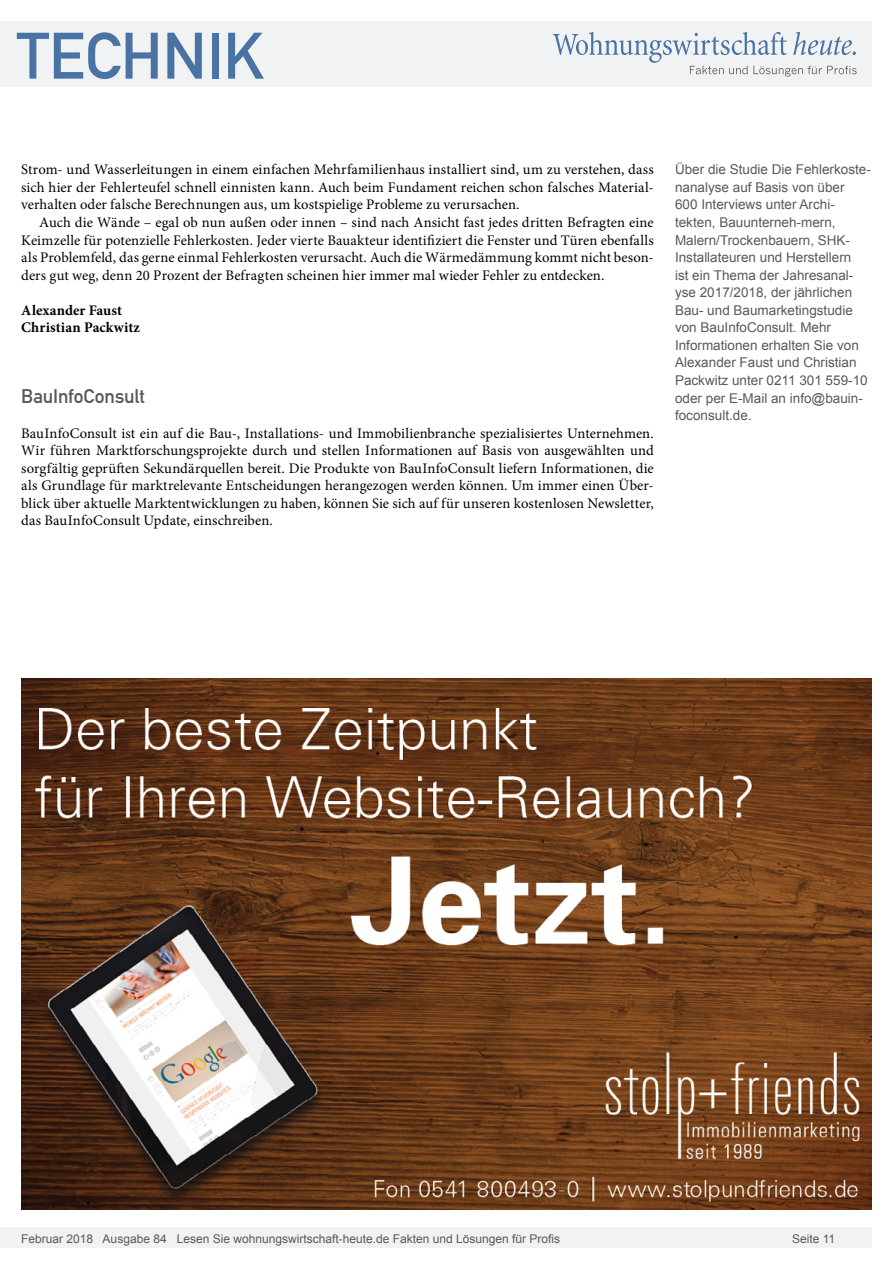
<style>
.page{position:relative;width:893px;height:1263px;background:#fff}
.page>*{position:absolute;margin:0;border:0;box-sizing:border-box;transform-origin:0 0}
.t1{font:64.5px "DIN Mittelschrift";color:#4973a3}
.Überschrift_Grau{font:19.5px "DIN Mittelschrift";letter-spacing:-.005em;color:#595959}
.Fliesstext{font:14.7px/17.5px "Minion Pro";letter-spacing:.005em;color:#000;text-align:justify}
.Fließtext_erste_Zeil{font:14.7px/17.5px "Minion Pro";letter-spacing:.01em;color:#000;text-align:justify}
.AUTOR{font:700 14.7px "Minion Pro";letter-spacing:.01em;color:#000}
.Bildunterschrift{font:13.5px/17.5px "Arial";color:#595959}
.t2{font:12px "Arial";color:#595959}
</style>
<div class="page">
<div style="left:0;top:1227px;width:872px;height:20px;background:#f1f2f3"></div>
<div style="left:0;top:21px;width:872px;height:66px;background:#f1f2f3"></div>
<svg style="left:553px;top:32px;width:304px;height:45px"></svg>
<img style="left:21px;top:678px;width:851px;height:532px">
<h1 class="t1" style="left:17px;top:18px;width:249px">TECHNIK</h1>
<p class="Fliesstext" style="left:21px;top:161px;width:634px">Strom- und Wasserleitungen in einem einfachen Mehrfamilienhaus installiert sind, um zu verstehen, dass sich hier der Fehlerteufel schnell einnisten kann. Auch beim Fundament reichen schon falsches Material&shy;verhalten oder falsche Berechnungen aus, um kostspielige Probleme zu verursachen.</p>
<p class="Fliesstext" style="left:21px;top:214px;width:634px;text-indent:18px">Auch die Wände – egal ob nun außen oder innen – sind nach Ansicht fast jedes dritten Befragten eine Keimzelle für potenzielle Fehlerkosten. Jeder vierte Bauakteur identifiziert die Fenster und Türen ebenfalls als Problemfeld, das gerne einmal Fehlerkosten verursacht. Auch die Wärmedämmung kommt nicht beson&shy;ders gut weg, denn 20 Prozent der Befragten scheinen hier immer mal wieder Fehler zu entdecken.</p>
<p class="AUTOR" style="left:21px;top:300px;width:102px">Alexander Faust</p>
<p class="AUTOR" style="left:21px;top:317px;width:120px">Christian Packwitz</p>
<p class="Überschrift_Grau" style="left:21px;top:384px;width:125px">BauInfoConsult</p>
<p class="Fließtext_erste_Zeil" style="left:21px;top:424px;width:634px">BauInfoConsult ist ein auf die Bau-, Installations- und Immobilienbranche spezialisiertes Unternehmen.<br>Wir führen Marktforschungsprojekte durch und stellen Informationen auf Basis von ausgewählten und sorgfältig geprüften Sekundärquellen bereit. Die Produkte von BauInfoConsult liefern Informationen, die als Grundlage für marktrelevante Entscheidungen herangezogen werden können. Um immer einen Über&shy;blick über aktuelle Marktentwicklungen zu haben, können Sie sich auf für unseren kostenlosen Newsletter, das BauInfoConsult Update, einschreiben.</p>
<p class="Bildunterschrift" style="left:675px;top:161px;width:197px">Über die Studie Die Fehlerkoste&shy;nanalyse auf Basis von über<br>600 Interviews unter Archi&shy;tekten, Bauunterneh-mern,<br>Malern/Trockenbauern, SHK-<br>Installateuren und Herstellern<br>ist ein Thema der Jahresanal&shy;yse 2017/2018, der jährlichen<br>Bau- und Baumarketingstudie von BauInfoConsult. Mehr<br>Informationen erhalten Sie von<br>Alexander Faust und Christian<br>Packwitz unter 0211 301 559-10 oder per E-Mail an info@bauin&shy;foconsult.de.</p>
<p class="t2" style="left:21px;top:1230px;width:540px">Februar 2018 Ausgabe 84 Lesen Sie wohnungswirtschaft-heute.de Fakten und Lösungen für Profis</p>
<p class="t2" style="left:792px;top:1231px;width:45px">Seite 11</p>
</div>
